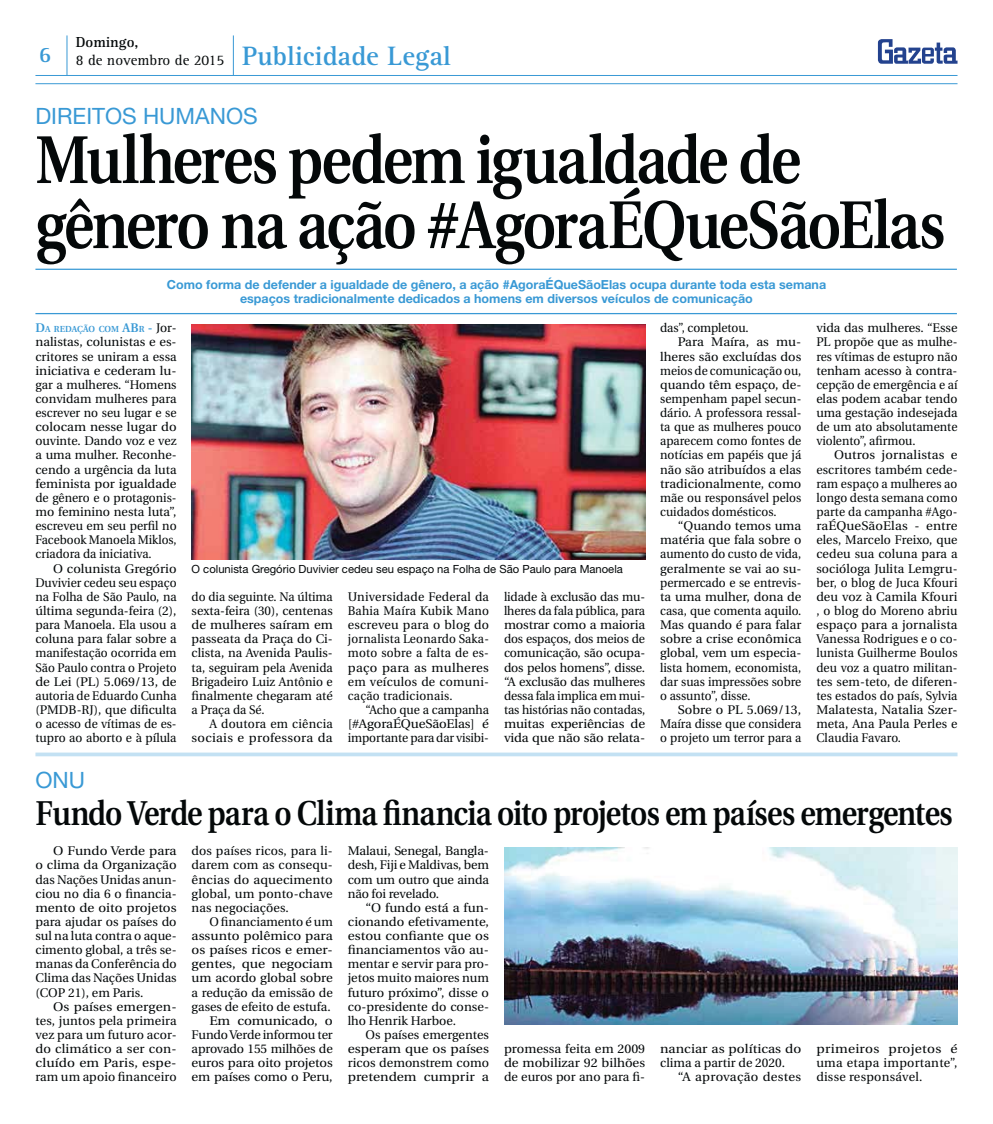
<style>
.page{position:relative;width:993px;height:1124px;background:#fff}
.page>*{position:absolute;margin:0;border:0;box-sizing:border-box;transform-origin:0 0}
.t1{font:600 67.38px/65px "Utopia";letter-spacing:-.035em;color:#040809;scale:.86 1}
.t2{font:600 34.38px "Utopia";letter-spacing:-.03em;color:#040809;scale:.86 1}
.t3{font:700 27.5px "Rotis Serif";color:#3999d5}
.t4{font:22.5px "Helvetica Neue";color:#3999d5}
.t5{font:700 22.5px "Rotis Serif";color:#3999d5}
.t6{font:15px "Rotis Serif";color:#040809}
.t7{font:700 15px "Rotis Serif";color:#040809}
.t8{font:12.5px/14.1px "Utopia";color:#040809;text-align:justify}
.t9{font:12.5px/14.1px "Utopia";color:#040809;text-align:justify;scale:1.04 1}
.t10{font:12.5px/14.1px "Utopia";color:#040809;text-align:justify;scale:.95 1}
.t11{font:12.5px/14.1px "Utopia";color:#040809;text-align:justify;scale:1.08 1}
.t12{font:12.5px/14.1px "Utopia";color:#040809;text-align:justify;scale:1.05 1}
.t13{font:700 12.5px/14.1px "Helvetica Neue";color:#3999d5;text-align:center}
.t14{font:12.5px/14.1px "Utopia";color:#040809;text-align:justify;scale:.96 1}
.t15{font:12.5px/14.1px "Utopia";color:#040809;text-align:justify;scale:1.1 1}
.t16{font:12.5px/14.1px "Utopia";color:#040809;scale:1.09 1}
.t17{font:12.5px/14.1px "Utopia";letter-spacing:.02em;color:#040809;text-align:right}
.t18{font:12.5px "Utopia";color:#040809;scale:.94 1}
.t19{font:12.5px "Utopia";letter-spacing:.02em;color:#040809;scale:1.05 1}
.t20{font:11.25px "Helvetica Neue";color:#040809}
.t21{font:600 8.75px "Utopia";color:#3999d5}
.s1{font-size:12.5px}
.s2{font-weight:400;font-size:12.5px;color:#040809}
</style>
<div class="page">
<svg style="left:877px;top:39px;width:80px;height:25px"></svg>
<hr style="left:35px;top:83px;width:922px;height:1px;background:#3999d5">
<hr style="left:35px;top:75px;width:922px;height:1px;background:#3999d5">
<hr style="left:67px;top:35px;width:1px;height:40px;background:#3999d5">
<hr style="left:233px;top:35px;width:1px;height:40px;background:#3999d5">
<svg style="left:35px;top:752px;width:922px;height:4px;background:#cbe5f4"></svg>
<hr style="left:35px;top:268px;width:921px;height:2px;background:#3999d5">
<hr style="left:35px;top:313px;width:921px;height:1px;background:#3999d5">
<img style="left:191px;top:324px;width:454px;height:235px">
<img style="left:504px;top:847px;width:453px;height:177px">
<p class="t7" style="left:76px;top:36px;width:64px">Domingo,</p>
<p class="t6" style="left:76px;top:54px;width:150px">8 de novembro de 2015</p>
<h3 class="t5" style="left:39px;top:46px;width:14px">6</h3>
<h3 class="t3" style="left:242px;top:45px;width:210px">Publicidade Legal</h3>
<h3 class="t4" style="left:35px;top:108px;width:224px">DIREITOS HUMANOS</h3>
<h1 class="t1" style="left:35px;top:134px;width:1058px">Mulheres pedem igualdade de gênero na ação #AgoraÉQueSãoElas</h1>
<p class="t13" style="left:167px;top:278px;width:660px">Como forma de defender a igualdade de gênero, a ação #AgoraÉQueSãoElas ocupa durante toda esta semana espaços tradicionalmente dedicados a homens em diversos veículos de comunicação</p>
<p class="t21" style="left:35px;top:326px;width:143px"><span class="s1">D</span>A REDAÇÃO COM <span class="s1">AB</span>R <span class="s1">-</span> <span class="s2">Jor-</span></p>
<p class="t8" style="left:35px;top:336px;width:143px">nalistas, colunistas e es&shy;critores se uniram a essa iniciativa e cederam lu&shy;gar a mulheres. “Homens convidam mulheres para escrever no seu lugar e se colocam nesse lugar do ouvinte. Dando voz e vez a uma mulher. Reconhe&shy;cendo a urgência da luta feminista por igualdade de gênero e o protagonis&shy;mo feminino nesta luta”, escreveu em seu perfil no Facebook Manoela Miklos, criadora da iniciativa.</p>
<p class="t9" style="left:35px;top:562px;width:137px;text-indent:18px">O colunista Gregório Duvivier cedeu seu espaço na Folha de São Paulo, na última segunda-feira (2), para Manoela. Ela usou a coluna para falar sobre a manifestação ocorrida em São Paulo contra o Projeto de Lei (PL) 5.069/13, de autoria de Eduardo Cunha (PMDB-RJ), que dificulta o acesso de vítimas de es&shy;tupro ao aborto e à pílula</p>
<p class="t8" style="left:816px;top:322px;width:143px">vida das mulheres. “Esse PL propõe que as mulhe&shy;res vítimas de estupro não tenham acesso à contra&shy;cepção de emergência e aí elas podem acabar tendo uma gestação indesejada de um ato absolutamente violento”, afirmou.</p>
<p class="t9" style="left:816px;top:449px;width:137px;text-indent:18px">Outros jornalistas e escritores também cede&shy;ram espaço a mulheres ao longo desta semana como parte da campanha #Ago&shy;raÉQueSãoElas - entre eles, Marcelo Freixo, que cedeu sua coluna para a socióloga Julita Lemgru&shy;ber, o blog de Juca Kfouri deu voz à Camila Kfouri , o blog do Moreno abriu espaço para a jornalista Vanessa Rodrigues e o co&shy;lunista Guilherme Boulos deu voz a quatro militan&shy;tes sem-teto, de diferen&shy;tes estados do país, Sylvia Malatesta, Natalia Szer&shy;meta, Ana Paula Perles e Claudia Favaro.</p>
<p class="t14" style="left:660px;top:322px;width:94px">das”, completou.</p>
<p class="t9" style="left:677px;top:336px;width:120px">Para Maíra, as mu-</p>
<p class="t8" style="left:660px;top:350px;width:143px">lheres são excluídas dos</p>
<p class="t18" style="left:660px;top:365px;width:152px">meios de comunicação ou,</p>
<p class="t8" style="left:660px;top:378px;width:143px">quando têm espaço, de-</p>
<p class="t10" style="left:660px;top:392px;width:150px">sempenham papel secun-</p>
<p class="t10" style="left:660px;top:407px;width:150px">dário. A professora ressal-</p>
<p class="t10" style="left:660px;top:421px;width:150px">ta que as mulheres pouco</p>
<p class="t10" style="left:660px;top:435px;width:150px">aparecem como fontes de</p>
<p class="t14" style="left:660px;top:449px;width:148px">notícias em papéis que já</p>
<p class="t8" style="left:660px;top:463px;width:143px">não são atribuídos a elas</p>
<p class="t8" style="left:660px;top:477px;width:143px">tradicionalmente, como</p>
<p class="t10" style="left:660px;top:491px;width:150px">mãe ou responsável pelos</p>
<p class="t10" style="left:660px;top:505px;width:124px">cuidados domésticos.</p>
<p class="t8" style="left:677px;top:520px;width:125px">“Quando temos uma</p>
<p class="t8" style="left:660px;top:534px;width:143px">matéria que fala sobre o</p>
<p class="t10" style="left:660px;top:548px;width:150px">aumento do custo de vida,</p>
<p class="t8" style="left:660px;top:562px;width:143px">geralmente se vai ao su-</p>
<p class="t10" style="left:660px;top:576px;width:150px">permercado e se entrevis-</p>
<p class="t8" style="left:660px;top:590px;width:143px">ta uma mulher, dona de</p>
<p class="t10" style="left:660px;top:604px;width:150px">casa, que comenta aquilo.</p>
<p class="t8" style="left:660px;top:618px;width:143px">Mas quando é para falar</p>
<p class="t8" style="left:660px;top:633px;width:143px">sobre a crise econômica</p>
<p class="t8" style="left:660px;top:647px;width:143px">global, vem um especia-</p>
<p class="t10" style="left:660px;top:661px;width:150px">lista homem, economista,</p>
<p class="t10" style="left:660px;top:675px;width:150px">dar suas impressões sobre</p>
<p class="t10" style="left:660px;top:689px;width:97px">o assunto”, disse.</p>
<p class="t9" style="left:677px;top:703px;width:120px">Sobre o PL 5.069/13,</p>
<p class="t10" style="left:660px;top:717px;width:150px">Maíra disse que considera</p>
<p class="t10" style="left:660px;top:731px;width:150px">o projeto um terror para a</p>
<p class="t20" style="left:191px;top:564px;width:432px">O colunista Gregório Duvivier cedeu seu espaço na Folha de São Paulo para Manoela</p>
<p class="t10" style="left:191px;top:590px;width:150px">do dia seguinte. Na última sexta-feira (30), centenas de mulheres saíram em passeata da Praça do Ci&shy;clista, na Avenida Paulis&shy;ta, seguiram pela Avenida Brigadeiro Luiz Antônio e finalmente chegaram até a Praça da Sé.</p>
<p class="t17" style="left:191px;top:717px;width:143px">A doutora em ciência sociais e professora da</p>
<p class="t8" style="left:348px;top:590px;width:143px">Universidade Federal da Bahia Maíra Kubik Mano escreveu para o blog do jornalista Leonardo Saka&shy;moto sobre a falta de es&shy;paço para as mulheres em veículos de comuni&shy;cação tradicionais.</p>
<p class="t14" style="left:348px;top:703px;width:148px;text-indent:18px">“Acho que a campanha [#AgoraÉQueSãoElas] é importante para dar visibi-</p>
<p class="t8" style="left:504px;top:590px;width:143px">lidade à exclusão das mu&shy;lheres da fala pública, para mostrar como a maioria dos espaços, dos meios de comunicação, são ocupa&shy;dos pelos homens”, disse. “A exclusão das mulheres dessa fala implica em mui&shy;tas histórias não contadas, muitas experiências de vida que não são relata-</p>
<h3 class="t4" style="left:35px;top:772px;width:51px">ONU</h3>
<h2 class="t2" style="left:35px;top:799px;width:1067px">Fundo Verde para o Clima financia oito projetos em países emergentes</h2>
<p class="t11" style="left:35px;top:844px;width:132px;text-indent:18px">O Fundo Verde para o clima da Organização das Nações Unidas anun&shy;ciou no dia 6 o financia&shy;mento de oito projetos para ajudar os países do sul na luta contra o aque&shy;cimento global, a três se&shy;manas da Conferência do Clima das Nações Unidas (COP 21), em Paris.</p>
<p class="t11" style="left:35px;top:1000px;width:132px;text-indent:18px">Os países emergen&shy;tes, juntos pela primeira vez para um futuro acor&shy;do climático a ser con&shy;cluído em Paris, espe&shy;ram um apoio financeiro</p>
<p class="t8" style="left:191px;top:844px;width:143px">dos países ricos, para li&shy;darem com as consequ&shy;ências do aquecimento global, um ponto-chave nas negociações.</p>
<p class="t8" style="left:191px;top:915px;width:143px;text-align:right">O financiamento é um assunto polêmico para os países ricos e emer&shy;gentes, que negociam um acordo global sobre a redução da emissão de gases de efeito de estufa.<br>Em comunicado, o<br>Fundo Verde informou ter aprovado 155 milhões de euros para oito projetos em países como o Peru,</p>
<p class="t8" style="left:348px;top:844px;width:143px">Malaui, Senegal, Bangla&shy;desh, Fiji e Maldivas, bem com um outro que ainda não foi revelado.</p>
<p class="t12" style="left:348px;top:901px;width:136px;text-indent:18px">“O fundo está a fun&shy;cionando efetivamente, estou confiante que os financiamentos vão au&shy;mentar e servir para pro&shy;jetos muito maiores num futuro próximo”, disse o co-presidente do conse&shy;lho Henrik Harboe.</p>
<p class="t8" style="left:348px;top:1028px;width:143px;text-indent:18px">Os países emergentes esperam que os países ricos demonstrem como pretendem cumprir a</p>
<p class="t9" style="left:504px;top:1042px;width:137px">promessa feita em 2009 de mobilizar 92 bilhões de euros por ano para fi-</p>
<p class="t16" style="left:660px;top:1042px;width:131px">nanciar as políticas do clima a partir de 2020.</p>
<p class="t19" style="left:677px;top:1071px;width:119px">“A aprovação destes</p>
<p class="t15" style="left:816px;top:1042px;width:130px">primeiros projetos é uma etapa importante”, disse responsável.</p>
</div>
